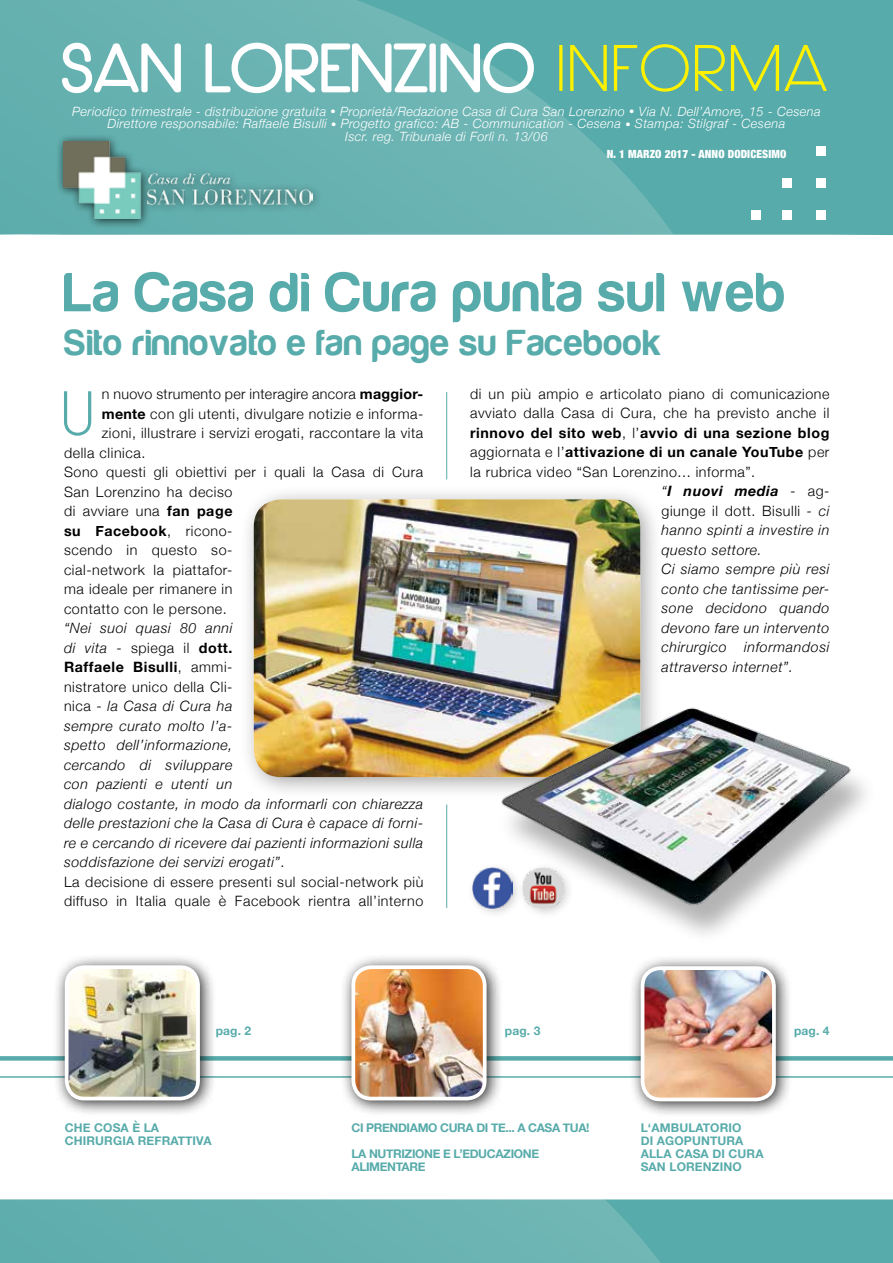
<style>
.page{position:relative;width:893px;height:1263px;background:#fff}
.page>*{position:absolute;margin:0;border:0;box-sizing:border-box;transform-origin:0 0}
.t1{font:57px "Harabara";letter-spacing:.03em;color:#57abaa}
.t2{font:300 57px "Hasteristico";color:#57abaa}
.t3{font:37.5px "Harabara";letter-spacing:.03em;color:#57abaa}
.t4{font:italic 300 14.25px/19.5px "Helvetica Neue";letter-spacing:.04em;color:#000}
.t5{font:300 14.25px "Helvetica Neue";letter-spacing:.04em;color:#000}
.t6{font:700 14.25px "Helvetica Neue";letter-spacing:.04em;color:#000}
.t7{font:300 14.25px "Helvetica Neue";letter-spacing:.02em;color:#000}
.t8{font:italic 700 14.25px "Helvetica Neue";letter-spacing:.04em;color:#000}
.t9{font:italic 300 12.75px/12.8px "Helvetica Neue";letter-spacing:.03em;color:#fff;text-align:center}
.t10{font:700 12px/12.8px "Helvetica Neue";letter-spacing:.01em;color:#57abaa}
.t11{font:700 12px/25.5px "Helvetica Neue";letter-spacing:-.03em;color:#57abaa}
.t12{font:900 condensed 11.25px "Helvetica Neue";letter-spacing:.01em;color:#fff}
.s1{font-size:10.5px}
.s2{font-weight:300}
.s3{font-weight:300;font-style:normal}
.s4{font-style:italic}
.s5{font-weight:700}
.s6{font-style:normal}
.s7{font-weight:700;font-style:normal}
</style>
<div class="page">
<div style="left:694px;top:1199px;width:199px;height:64px;background:#57abaa"></div>
<svg style="left:0;top:1199px;width:694px;height:64px;background:#66b1b0"></svg>
<div style="left:694px;top:0;width:199px;height:235px;background:#57abaa"></div>
<svg style="left:0;top:0;width:694px;height:235px;background:#65b1b0"></svg>
<svg style="left:59px;top:36px;width:124px;height:60px"></svg>
<svg style="left:203px;top:40px;width:229px;height:56px"></svg>
<div style="left:429px;top:43px;width:7px;height:49px;border:4px solid #fff"></div>
<svg style="left:438px;top:40px;width:99px;height:56px"></svg>
<div style="left:559px;top:45px;width:3px;height:46px;border:2px solid #fff200"></div>
<svg style="left:569px;top:44px;width:38px;height:48px;background:#7ebb81"></svg>
<svg style="left:613px;top:43px;width:215px;height:49px;background:#76b889"></svg>
<div style="left:816px;top:146px;width:10px;height:10px;background:#fff"></div>
<div style="left:816px;top:179px;width:10px;height:9px;background:#fff"></div>
<div style="left:816px;top:210px;width:10px;height:10px;background:#fff"></div>
<div style="left:782px;top:179px;width:10px;height:9px;background:#fff"></div>
<div style="left:782px;top:210px;width:10px;height:10px;background:#fff"></div>
<div style="left:751px;top:210px;width:10px;height:10px;background:#fff"></div>
<hr style="left:0;top:1076px;width:893px;height:2px;background:#57abaa">
<div style="left:0;top:1056px;width:893px;height:5px;background:#57abaa"></div>
<div style="left:340px;top:953px;width:163px;height:164px;background:#000;opacity:.85"></div>
<img style="left:353px;top:967px;width:132px;height:131px">
<div style="left:351px;top:965px;width:136px;height:135px;border:4px solid #fff;border-radius:18px"></div>
<div style="left:53px;top:953px;width:164px;height:164px;background:#000;opacity:.85"></div>
<img style="left:67px;top:967px;width:131px;height:131px">
<div style="left:65px;top:965px;width:135px;height:135px;border:4px solid #fff;border-radius:18px"></div>
<div style="left:629px;top:954px;width:163px;height:164px;background:#000;opacity:.85"></div>
<img style="left:643px;top:968px;width:131px;height:131px">
<div style="left:641px;top:966px;width:135px;height:135px;border:4px solid #fff;border-radius:18px"></div>
<div style="left:56px;top:134px;width:265px;height:96px;background:#000;opacity:.75"></div>
<img style="left:64px;top:141px;width:248px;height:78px">
<svg style="left:64px;top:391px;width:28px;height:45px"></svg>
<hr style="left:446px;top:392px;width:1px;height:87px;background:#57abaa">
<hr style="left:446px;top:804px;width:1px;height:104px;background:#57abaa">
<div style="left:240px;top:485px;width:424px;height:316px;background:#000;opacity:.35"></div>
<img style="left:254px;top:499px;width:386px;height:278px">
<img style="left:488px;top:697px;width:378px;height:226px">
<div style="left:466px;top:862px;width:58px;height:57px;background:#000;opacity:.2"></div>
<img style="left:472px;top:868px;width:40px;height:40px">
<div style="left:517px;top:862px;width:58px;height:58px;background:#000;opacity:.2"></div>
<img style="left:523px;top:868px;width:40px;height:40px">
<p class="t9" style="left:72px;top:104px;width:750px">Periodico trimestrale - distribuzione gratuita <span class="s1">•</span> Proprietà/Redazione Casa di Cura San Lorenzino <span class="s1">•</span> Via N. Dell’Amore, 15 - Cesena<br>Direttore responsabile: Raffaele Bisulli <span class="s1">•</span> Progetto grafico: AB - Communication - Cesena <span class="s1">•</span> Stampa: Stilgraf - Cesena<br>Iscr. reg. Tribunale di Forlì n. 13/06</p>
<p class="t12" style="left:607px;top:145px;width:181px">N. 1 MARZO 2017 - ANNO DODICESIMO</p>
<h1 class="t1" style="left:64px;top:263px;width:723px">La Casa di Cura punta sul web</h1>
<h2 class="t3" style="left:64px;top:323px;width:599px">Sito rinnovato e fan page su Facebook</h2>
<h1 class="t2" style="left:63px;top:380px;width:31px">u</h1>
<p class="t5" style="left:470px;top:382px;width:361px">di un più ampio e articolato piano di comunicazione</p>
<p class="t5" style="left:470px;top:402px;width:361px">avviato dalla Casa di Cura, che ha previsto anche il</p>
<p class="t6" style="left:470px;top:422px;width:361px">rinnovo del sito web<span class="s2">, l’</span>avvio di una sezione blog</p>
<p class="t6" style="left:470px;top:441px;width:361px"><span class="s2">aggiornata e l’</span>attivazione di un canale YouTube <span class="s2">per</span></p>
<p class="t5" style="left:470px;top:460px;width:287px">la rubrica video “San Lorenzino... informa”.</p>
<p class="t8" style="left:661px;top:480px;width:169px"><span class="s2">“</span>I nuovi media <span class="s2">-</span> <span class="s3">ag-</span></p>
<p class="t5" style="left:661px;top:499px;width:169px">giunge il dott. Bisulli <span class="s4">- ci</span></p>
<p class="t4" style="left:661px;top:520px;width:169px">hanno spinti a investire in</p>
<p class="t4" style="left:661px;top:539px;width:102px">questo settore.</p>
<p class="t4" style="left:661px;top:559px;width:169px">Ci siamo sempre più resi</p>
<p class="t4" style="left:661px;top:578px;width:169px">conto che tantissime per-</p>
<p class="t4" style="left:661px;top:598px;width:169px">sone decidono quando</p>
<p class="t4" style="left:661px;top:617px;width:169px">devono fare un intervento</p>
<p class="t4" style="left:661px;top:637px;width:169px">chirurgico informandosi</p>
<p class="t4" style="left:661px;top:656px;width:133px">attraverso internet”.</p>
<p class="t7" style="left:102px;top:383px;width:323px">n nuovo strumento per interagire ancora <span class="s5">maggior-</span></p>
<p class="t5" style="left:102px;top:402px;width:323px"><span class="s5">mente</span> con gli utenti, divulgare notizie e informa-</p>
<p class="t5" style="left:102px;top:422px;width:323px">zioni, illustrare i servizi erogati, raccontare la vita</p>
<p class="t5" style="left:64px;top:441px;width:83px">della clinica.</p>
<p class="t5" style="left:64px;top:461px;width:361px">Sono questi gli obiettivi per i quali la Casa di Cura</p>
<p class="t5" style="left:64px;top:480px;width:170px">San Lorenzino ha deciso</p>
<p class="t5" style="left:64px;top:500px;width:170px">di avviare una <span class="s5">fan page</span></p>
<p class="t6" style="left:64px;top:519px;width:170px">su Facebook<span class="s2">, ricono-</span></p>
<p class="t5" style="left:64px;top:539px;width:170px">scendo in questo so-</p>
<p class="t5" style="left:64px;top:558px;width:170px">cial-network la piattafor-</p>
<p class="t5" style="left:64px;top:578px;width:170px">ma ideale per rimanere in</p>
<p class="t5" style="left:64px;top:597px;width:164px">contatto con le persone.</p>
<p class="t4" style="left:64px;top:617px;width:361px">“Nei suoi quasi 80 anni<br>di vita <span class="s6">- spiega il</span> <span class="s7">dott.<br>Raffaele Bisulli</span><span class="s6">, ammi-<br>nistratore unico della Cli-<br>nica -</span> la Casa di Cura ha<br>sempre curato molto l’a-<br>spetto dell’informazione,<br>cercando di sviluppare<br>con pazienti e utenti un<br>dialogo costante, in modo da informarli con chiarezza delle prestazioni che la Casa di Cura è capace di forni&shy;re e cercando di ricevere dai pazienti informazioni sulla soddisfazione dei servizi erogati”<span class="s6">.<br>La decisione di essere presenti sul social-network più diffuso in Italia quale è Facebook rientra all’interno</span></p>
<p class="t10" style="left:216px;top:1025px;width:37px">pag. 2</p>
<p class="t10" style="left:505px;top:1025px;width:37px">pag. 3</p>
<p class="t10" style="left:794px;top:1025px;width:37px">pag. 4</p>
<p class="t10" style="left:65px;top:1122px;width:148px">Che cosa è la chirurgia refrattiva</p>
<p class="t11" style="left:351px;top:1115px;width:240px">Ci prendiamo cura di te... a casa tua!<br>LA NUTRI</p>
<p class="t10" style="left:405px;top:1147px;width:16px">ZIONE</p>
<p class="t10" style="left:443px;top:1147px;width:28px">E L’EDU</p>
<p class="t10" style="left:487px;top:1147px;width:32px">CAZIONE</p>
<p class="t10" style="left:351px;top:1160px;width:23px">ALIMENTARE</p>
<p class="t10" style="left:641px;top:1122px;width:124px">L‘ambulatorio<br>di agopuntura alla Casa di Cura<br>San Lorenzino</p>
</div>
